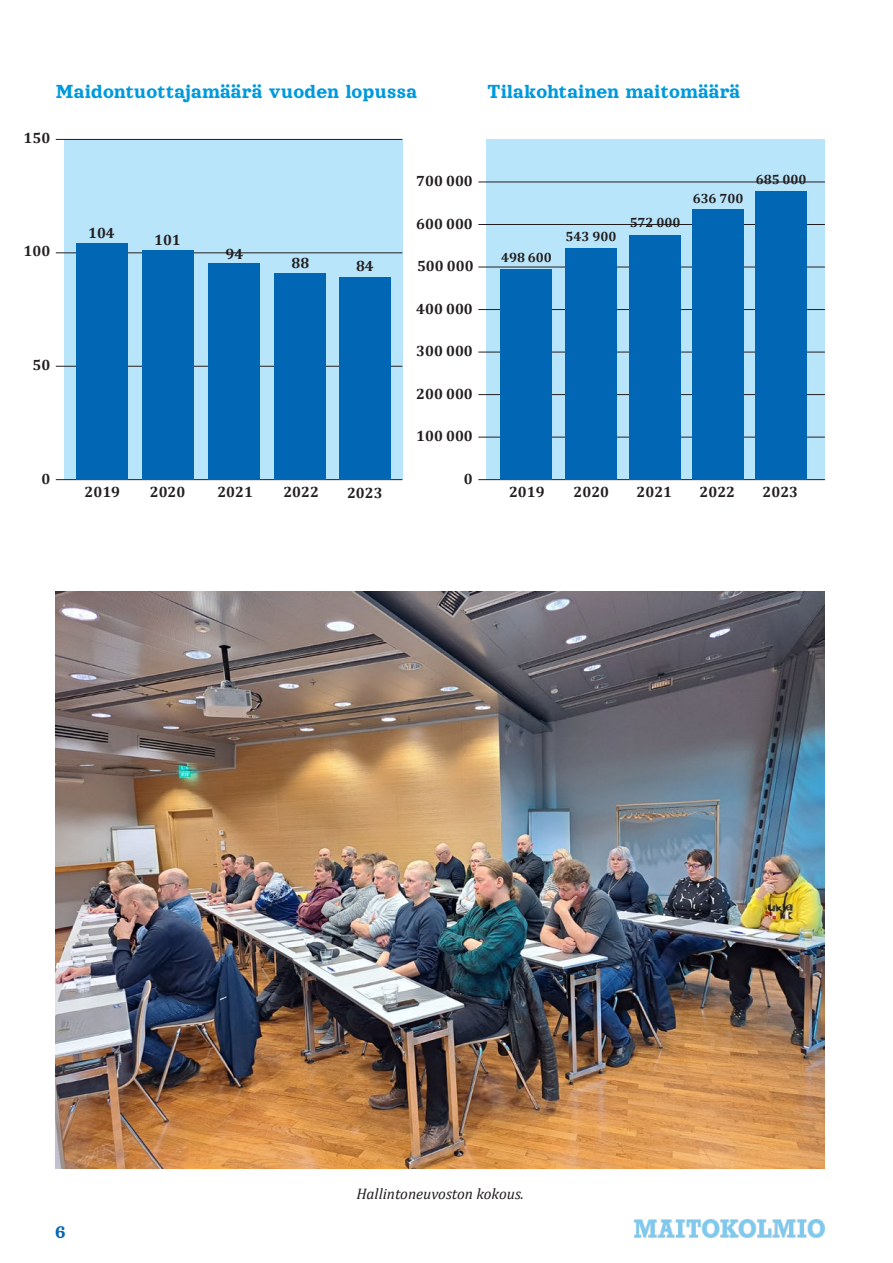
<style>
.page{position:relative;width:893px;height:1263px;background:#fff}
.page>*{position:absolute;margin:0;border:0;box-sizing:border-box;transform-origin:0 0}
.t1{font:21px "Orelega One";letter-spacing:.02em;color:#0099dc}
.t2{font:16.5px "Calistoga";color:#0166b3}
.t3{font:italic 15.3px "Cambria";color:#231f20}
.t4{font:700 15px "Cambria";color:#231f20}
.t5{font:700 13.5px "Cambria";color:#231f20}
</style>
<div class="page">
<img style="left:634px;top:1219px;width:191px;height:18px">
<div style="left:487px;top:140px;width:338px;height:340px;background:#b9e5fa"></div>
<hr style="left:478px;top:479px;width:347px;height:1px;background:#231f20">
<hr style="left:478px;top:394px;width:347px;height:1px;background:#231f20">
<hr style="left:478px;top:437px;width:347px;height:1px;background:#231f20">
<hr style="left:478px;top:309px;width:347px;height:1px;background:#231f20">
<hr style="left:478px;top:352px;width:347px;height:1px;background:#231f20">
<hr style="left:478px;top:267px;width:347px;height:1px;background:#231f20">
<hr style="left:478px;top:224px;width:347px;height:1px;background:#231f20">
<hr style="left:478px;top:182px;width:347px;height:1px;background:#231f20">
<div style="left:629px;top:235px;width:51px;height:245px;background:#0166b3"></div>
<div style="left:692px;top:210px;width:51px;height:270px;background:#0166b3"></div>
<div style="left:755px;top:191px;width:51px;height:289px;background:#0166b3"></div>
<div style="left:501px;top:269px;width:51px;height:211px;background:#0166b3"></div>
<div style="left:565px;top:248px;width:51px;height:232px;background:#0166b3"></div>
<div style="left:64px;top:139px;width:338px;height:341px;background:#b9e5fa"></div>
<hr style="left:56px;top:479px;width:346px;height:1px;background:#231f20">
<hr style="left:56px;top:366px;width:346px;height:1px;background:#231f20">
<hr style="left:56px;top:253px;width:346px;height:1px;background:#231f20">
<hr style="left:56px;top:139px;width:346px;height:1px;background:#231f20">
<div style="left:209px;top:263px;width:51px;height:217px;background:#0166b3"></div>
<div style="left:275px;top:273px;width:51px;height:207px;background:#0166b3"></div>
<div style="left:339px;top:277px;width:51px;height:203px;background:#0166b3"></div>
<div style="left:76px;top:244px;width:51px;height:236px;background:#0166b3"></div>
<div style="left:142px;top:250px;width:51px;height:230px;background:#0166b3"></div>
<img style="left:55px;top:591px;width:770px;height:577px">
<h1 class="t1" style="left:56px;top:80px;width:363px">Maidontuottajamäärä vuoden lopussa</h1>
<h1 class="t1" style="left:487px;top:80px;width:254px">Tilakohtainen maitomäärä</h1>
<p class="t4" style="left:24px;top:128px;width:28px">150</p>
<p class="t4" style="left:24px;top:241px;width:28px">100</p>
<p class="t4" style="left:33px;top:354px;width:19px">50</p>
<p class="t4" style="left:41px;top:468px;width:10px">0</p>
<p class="t4" style="left:416px;top:171px;width:58px">700 000</p>
<p class="t5" style="left:693px;top:189px;width:52px">636 700</p>
<p class="t4" style="left:88px;top:222px;width:28px">104</p>
<p class="t4" style="left:154px;top:230px;width:28px">101</p>
<p class="t4" style="left:416px;top:213px;width:58px">600 000</p>
<p class="t5" style="left:565px;top:227px;width:52px">543 900</p>
<p class="t5" style="left:630px;top:213px;width:52px">572 000</p>
<p class="t4" style="left:226px;top:243px;width:19px">94</p>
<p class="t4" style="left:292px;top:252px;width:19px">88</p>
<p class="t4" style="left:356px;top:255px;width:19px">84</p>
<p class="t4" style="left:417px;top:255px;width:58px">500 000</p>
<p class="t5" style="left:501px;top:248px;width:52px">498 600</p>
<p class="t4" style="left:416px;top:298px;width:58px">400 000</p>
<p class="t4" style="left:416px;top:340px;width:58px">300 000</p>
<p class="t4" style="left:416px;top:383px;width:58px">200 000</p>
<p class="t4" style="left:416px;top:425px;width:58px">100 000</p>
<p class="t4" style="left:464px;top:468px;width:10px">0</p>
<p class="t4" style="left:85px;top:481px;width:37px">2019</p>
<p class="t4" style="left:150px;top:481px;width:37px">2020</p>
<p class="t4" style="left:217px;top:481px;width:37px">2021</p>
<p class="t4" style="left:283px;top:481px;width:37px">2022</p>
<p class="t4" style="left:347px;top:482px;width:37px">2023</p>
<p class="t4" style="left:509px;top:481px;width:37px">2019</p>
<p class="t4" style="left:574px;top:481px;width:37px">2020</p>
<p class="t4" style="left:637px;top:481px;width:37px">2021</p>
<p class="t4" style="left:700px;top:481px;width:37px">2022</p>
<p class="t5" style="left:756px;top:170px;width:52px">685 000</p>
<p class="t4" style="left:763px;top:481px;width:37px">2023</p>
<p class="t2" style="left:55px;top:1216px;width:12px">6</p>
<p class="t3" style="left:356px;top:1183px;width:169px">Hallintoneuvoston kokous.</p>
</div>
